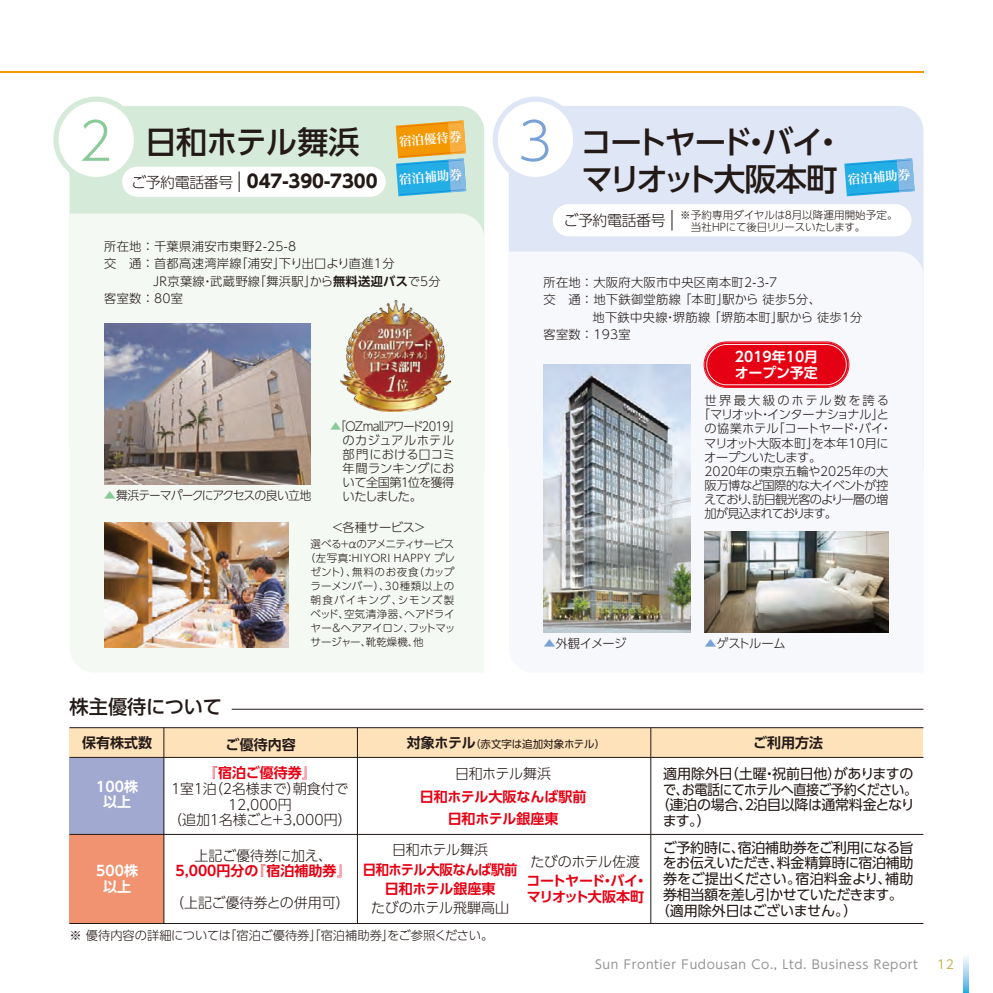
<style>
.page{position:relative;width:993px;height:993px;background:#fff}
.page>*{position:absolute;margin:0;border:0;box-sizing:border-box;transform-origin:0 0}
.t1{font:300 51.8px "UD Shin Go Pro";color:#78a2d6}
.t2{font:500 31.5px/36.9px "UD Shin Go Pro";letter-spacing:-.095em;color:#231916}
.t3{font:500 31.5px "UD Shin Go Pro";letter-spacing:-.015em;color:#231916}
.t4{font:500 19.25px "UD Shin Go Pro";letter-spacing:-.005em;color:#231916}
.t5{font:700 17.85px "UD Shin Go Pro";color:#231916}
.t6{font:300 14.88px "UD Shin Go Pro";letter-spacing:-.025em;color:#231916}
.t7{font:14px "UD Shin Go Pro";letter-spacing:-.025em;color:#231916}
.t8{font:300 14px/15.8px "UD Shin Go Pro";color:#231916;text-align:center}
.t9{font:700 14px/22.8px "UD Shin Go Pro De";letter-spacing:-.005em;color:#e60013;text-align:center}
.t10{font:700 14px/15.8px "UD Shin Go Pro De";color:#fff;text-align:center}
.t11{font:14px "UD Shin Go Pro";letter-spacing:-.05em;color:#231916;scale:.93 1}
.t12{font:700 14px/19.2px "UD Shin Go Pro De";letter-spacing:-.025em;color:#e60013;text-align:center;scale:.95 1}
.t13{font:14px "UD Shin Go Pro";letter-spacing:-.005em;color:#231916}
.t14{font:700 14px/15.8px "UD Shin Go Pro De";letter-spacing:-.06em;color:#e60013}
.t15{font:14px "UD Shin Go Pro";letter-spacing:-.045em;color:#231916}
.t16{font:700 14px "UD Shin Go Pro De";color:#231916}
.t17{font:300 14px "UD Shin Go Pro";letter-spacing:-.025em;color:#231916}
.t18{font:300 14px "UD Shin Go Pro";letter-spacing:-.03em;color:#231916}
.t19{font:700 12.6px "Reim Pro";color:#fff}
.t20{font:300 12.25px "UD Shin Go Pro";letter-spacing:.025em;color:#231916}
.t21{font:300 12.25px "UD Shin Go Pro";letter-spacing:-.015em;color:#231916}
.t22{font:300 12.25px/14px "UD Shin Go Pro";letter-spacing:-.035em;color:#231916;scale:.92 1}
.t23{font:300 12.25px "UD Shin Go Pro";letter-spacing:-.075em;color:#231916}
.t24{font:12.25px "UD Shin Go Pro";letter-spacing:.05em;color:#949595}
.t25{font:300 12.25px "UD Shin Go Pro";letter-spacing:.005em;color:#231916}
.t26{font:300 12.25px "UD Shin Go Pro";letter-spacing:-.04em;color:#231916}
.t27{font:300 12.25px "UD Shin Go Pro";letter-spacing:.175em;color:#231916}
.t28{font:300 12.25px "UD Shin Go Pro";letter-spacing:-.105em;color:#231916}
.t29{font:300 12.25px "UD Shin Go Pro";letter-spacing:-.035em;color:#231916}
.t30{font:12.25px "UD Shin Go Pro";color:#c8b35c}
.t31{font:300 10.5px/12.2px "UD Shin Go Pro";color:#231916}
.t32{font:10.5px "UD Shin Go Pro";letter-spacing:-.005em;color:#231916}
.t33{font:300 10.5px "UD Shin Go Pro";letter-spacing:.04em;color:#231916}
.t34{font:300 10.5px "UD Shin Go Pro";letter-spacing:-.055em;color:#231916}
.t35{font:300 10.5px "UD Shin Go Pro";letter-spacing:.06em;color:#231916}
.t36{font:300 10.5px "UD Shin Go Pro";letter-spacing:.05em;color:#231916}
.t37{font:300 10.5px "UD Shin Go Pro";letter-spacing:-.02em;color:#231916}
.t38{font:300 10.5px "UD Shin Go Pro";letter-spacing:.085em;color:#231916}
.s1{font-weight:300;font-size:51.8px;color:#8ac998}
.s2{font-weight:300;font-size:14.88px}
.s3{font-family:"UD Shin Go Pro De";font-weight:700}
.s4{color:#8ac998}
.s5{color:#78a2d6}
.s6{font-family:"UD Shin Go Pro De";font-weight:700;font-size:14px}
</style>
<div class="page">
<hr style="left:0;top:71px;width:923px;height:2px;background:#f39800">
<div style="left:69px;top:751px;width:95px;height:91px;background:#a2a9d1"></div>
<div style="left:69px;top:834px;width:95px;height:89px;background:#f19370"></div>
<div style="left:69px;top:727px;width:854px;height:30px;background:#fde2ba"></div>
<hr style="left:69px;top:727px;width:854px;height:1px;background:#231916">
<hr style="left:69px;top:922px;width:854px;height:1px;background:#231916">
<hr style="left:69px;top:756px;width:854px;height:1px;background:#231916">
<hr style="left:69px;top:833px;width:854px;height:1px;background:#231916">
<hr style="left:163px;top:727px;width:1px;height:196px;background:#231916">
<hr style="left:357px;top:727px;width:1px;height:196px;background:#231916">
<hr style="left:650px;top:727px;width:1px;height:196px;background:#231916">
<hr style="left:231px;top:708px;width:692px;height:1px;background:#231916">
<div style="left:69px;top:106px;width:415px;height:107px;background:#d5ead8"></div>
<div style="left:69px;top:213px;width:415px;height:459px;background:#f4f9f4"></div>
<img style="left:104px;top:323px;width:206px;height:161px">
<div style="left:56px;top:99px;width:80px;height:80px;background:#fff;border-radius:50%"></div>
<div style="left:53px;top:96px;width:86px;height:86px;border:5px solid #d5ead8;border-radius:50%"></div>
<div style="left:122px;top:167px;width:263px;height:30px;background:#fff;border-radius:15px"></div>
<svg style="left:238px;top:171px;width:1px;height:21px"></svg>
<div style="left:508px;top:106px;width:415px;height:145px;background:#dfe6f5"></div>
<div style="left:509px;top:251px;width:414px;height:382px;background:#f6f8fc"></div>
<img style="left:704px;top:531px;width:184px;height:100px">
<div style="left:703px;top:341px;width:146px;height:47px;border:2px solid #e60013;border-radius:22px"></div>
<svg style="left:704px;top:342px;width:144px;height:45px;background:#e81a2b"></svg>
<div style="left:495px;top:99px;width:80px;height:80px;background:#fff;border-radius:50%"></div>
<div style="left:492px;top:96px;width:86px;height:86px;border:5px solid #dfe6f5;border-radius:50%"></div>
<img style="left:105px;top:522px;width:183px;height:125px">
<img style="left:543px;top:364px;width:147px;height:267px">
<img style="left:340px;top:299px;width:110px;height:112px">
<div style="left:552px;top:204px;width:359px;height:32px;background:#fff;border-radius:16px"></div>
<svg style="left:671px;top:210px;width:1px;height:20px"></svg>
<svg style="left:395px;top:120px;width:71px;height:76px;background:#9fb089"></svg>
<svg style="left:844px;top:158px;width:70px;height:38px;background:#51b7e7"></svg>
<svg style="left:963px;top:956px;width:4px;height:36px"></svg>
<h2 class="t3" style="left:78px;top:116px;width:282px"><span class="s1">2</span> 日和ホテル舞浜</h2>
<h3 class="t5" style="left:131px;top:167px;width:248px"><span class="s2">ご予約電話番号</span> 047-390-7300</h3>
<h1 class="t1" style="left:517px;top:99px;width:36px">3</h1>
<h2 class="t2" style="left:580px;top:123px;width:265px">コートヤード・バイ・マリオット大阪本町</h2>
<p class="t19" style="left:398px;top:131px;width:64px;rotate:-4deg">宿泊優待券</p>
<p class="t19" style="left:398px;top:169px;width:64px;rotate:-4deg">宿泊補助券</p>
<p class="t19" style="left:846px;top:169px;width:64px;rotate:-4deg">宿泊補助券</p>
<p class="t6" style="left:563px;top:208px;width:103px">ご予約電話番号</p>
<p class="t31" style="left:680px;top:208px;width:219px">※予約専用ダイヤルは８月以降運用開始予定。　当社HPにて後日リリースいたします。</p>
<p class="t20" style="left:104px;top:236px;width:193px">所在地 ： 千葉県浦安市東野2-25-8</p>
<p class="t20" style="left:104px;top:253px;width:292px">交　通 ： 首都高速湾岸線「浦安」下り出口より直進1分</p>
<p class="t20" style="left:153px;top:271px;width:289px">JR京葉線・武蔵野線「舞浜駅」から<span class="s3">無料送迎バス</span>で5分</p>
<p class="t21" style="left:104px;top:289px;width:80px">客室数 ： 80室</p>
<p class="t22" style="left:342px;top:418px;width:130px;text-indent:-12px"><span class="s4">▲</span>「OZmallアワード2019」のカジュアルホテル部門における口コミ年間ランキングにおいて全国第１位を獲得いたしました。</p>
<p class="t34" style="left:310px;top:535px;width:145px">選べる+αのアメニティサービス</p>
<p class="t33" style="left:305px;top:549px;width:151px">（左写真：HIYORI HAPPY プレ</p>
<p class="t35" style="left:310px;top:563px;width:145px">ゼント）、無料のお夜食（カップ</p>
<p class="t36" style="left:310px;top:577px;width:145px">ラーメンバー）、30種類以上の</p>
<p class="t38" style="left:310px;top:591px;width:145px">朝食バイキング、シモンズ製</p>
<p class="t31" style="left:310px;top:607px;width:145px">ベッド、空気清浄器、ヘアドライ</p>
<p class="t37" style="left:310px;top:619px;width:146px">ヤー&amp;ヘアアイロン、フットマッ</p>
<p class="t31" style="left:310px;top:635px;width:115px">サージャー、靴乾燥機、他</p>
<p class="t23" style="left:104px;top:485px;width:209px"><span class="s4">▲</span>舞浜テーマパークにアクセスの良い立地</p>
<p class="t21" style="left:332px;top:517px;width:94px">&lt;各種サービス&gt;</p>
<h3 class="t4" style="left:69px;top:691px;width:154px">株主優待について</h3>
<p class="t20" style="left:543px;top:272px;width:235px">所在地 ： 大阪府大阪市中央区南本町2-3-7</p>
<p class="t20" style="left:543px;top:290px;width:279px">交　通 ： 地下鉄御堂筋線 「本町」駅から 徒歩5分、</p>
<p class="t20" style="left:592px;top:307px;width:271px">地下鉄中央線・堺筋線 「堺筋本町」駅から 徒歩１分</p>
<p class="t21" style="left:543px;top:325px;width:89px">客室数 ： 193室</p>
<p class="t10" style="left:734px;top:348px;width:85px;text-align:left">2019年10月オープン予定</p>
<p class="t27" style="left:704px;top:391px;width:186px">世界最大級のホテル数を誇る</p>
<p class="t23" style="left:697px;top:405px;width:193px">「マリオット・インターナショナル」と</p>
<p class="t25" style="left:704px;top:419px;width:189px">の協業ホテル「コートヤード・バイ・</p>
<p class="t21" style="left:704px;top:433px;width:186px">マリオット大阪本町」を本年10月に</p>
<p class="t29" style="left:704px;top:447px;width:119px">オープンいたします。</p>
<p class="t21" style="left:704px;top:461px;width:185px">2020年の東京五輪や2025年の大</p>
<p class="t26" style="left:704px;top:475px;width:185px">阪万博など国際的な大イベントが控</p>
<p class="t23" style="left:704px;top:489px;width:185px">えており、訪日観光客のより一層の増</p>
<p class="t28" style="left:704px;top:503px;width:134px">加が見込まれております。</p>
<p class="t21" style="left:543px;top:633px;width:85px"><span class="s5">▲</span>外観イメージ</p>
<p class="t21" style="left:704px;top:633px;width:83px"><span class="s5">▲</span>ゲストルーム</p>
<p class="t16" style="left:82px;top:731px;width:71px">保有株式数</p>
<p class="t32" style="left:406px;top:735px;width:200px"><span class="s6">対象ホテル</span>（赤文字は追加対象ホテル）</p>
<p class="t10" style="left:96px;top:777px;width:43px">100株以上</p>
<p class="t16" style="left:225px;top:732px;width:71px">ご優待内容</p>
<p class="t9" style="left:203px;top:760px;width:114px">『宿泊ご優待券』</p>
<p class="t8" style="left:168px;top:780px;width:185px">１室１泊（２名様まで）朝食付で<br>12,000円<br>（追加１名様ごと＋3,000円）</p>
<p class="t8" style="left:194px;top:846px;width:139px">上記ご優待券に加え、</p>
<p class="t9" style="left:175px;top:859px;width:177px">5,000円分の『宿泊補助券』</p>
<p class="t8" style="left:170px;top:893px;width:181px">（上記ご優待券との併用可）</p>
<p class="t17" style="left:455px;top:761px;width:97px">日和ホテル舞浜</p>
<p class="t9" style="left:419px;top:784px;width:168px">日和ホテル大阪なんば駅前日和ホテル銀座東</p>
<p class="t17" style="left:392px;top:838px;width:97px">日和ホテル舞浜</p>
<p class="t12" style="left:363px;top:859px;width:164px">日和ホテル大阪なんば駅前日和ホテル銀座東</p>
<p class="t8" style="left:371px;top:899px;width:139px">たびのホテル飛騨高山</p>
<p class="t21" style="left:69px;top:924px;width:425px">※ 優待内容の詳細については「宿泊ご優待券」「宿泊補助券」をご参照ください。</p>
<p class="t18" style="left:530px;top:850px;width:111px">たびのホテル佐渡</p>
<p class="t14" style="left:526px;top:872px;width:123px">コートヤード・バイ・マリオット大阪本町</p>
<p class="t10" style="left:96px;top:862px;width:43px">500株以上</p>
<p class="t16" style="left:752px;top:731px;width:71px">ご利用方法</p>
<p class="t7" style="left:663px;top:762px;width:251px">適用除外日（土曜・祝前日他）がありますの</p>
<p class="t11" style="left:663px;top:777px;width:274px">で、お電話にてホテルへ直接ご予約ください。</p>
<p class="t7" style="left:655px;top:793px;width:260px">（連泊の場合、２泊目以降は通常料金となり</p>
<p class="t7" style="left:662px;top:809px;width:50px">ます。）</p>
<p class="t7" style="left:662px;top:835px;width:252px">ご予約時に、宿泊補助券をご利用になる旨</p>
<p class="t7" style="left:662px;top:851px;width:252px">をお伝えいただき、料金精算時に宿泊補助</p>
<p class="t13" style="left:663px;top:867px;width:251px">券をご提出ください。宿泊料金より、補助</p>
<p class="t15" style="left:663px;top:883px;width:241px">券相当額を差し引かせていただきます。</p>
<p class="t7" style="left:655px;top:898px;width:203px">（適用除外日はございません。）</p>
<p class="t24" style="left:595px;top:954px;width:324px">Sun Frontier Fudousan Co., Ltd. Business Report</p>
<p class="t30" style="left:936px;top:954px;width:18px">12</p>
</div>
